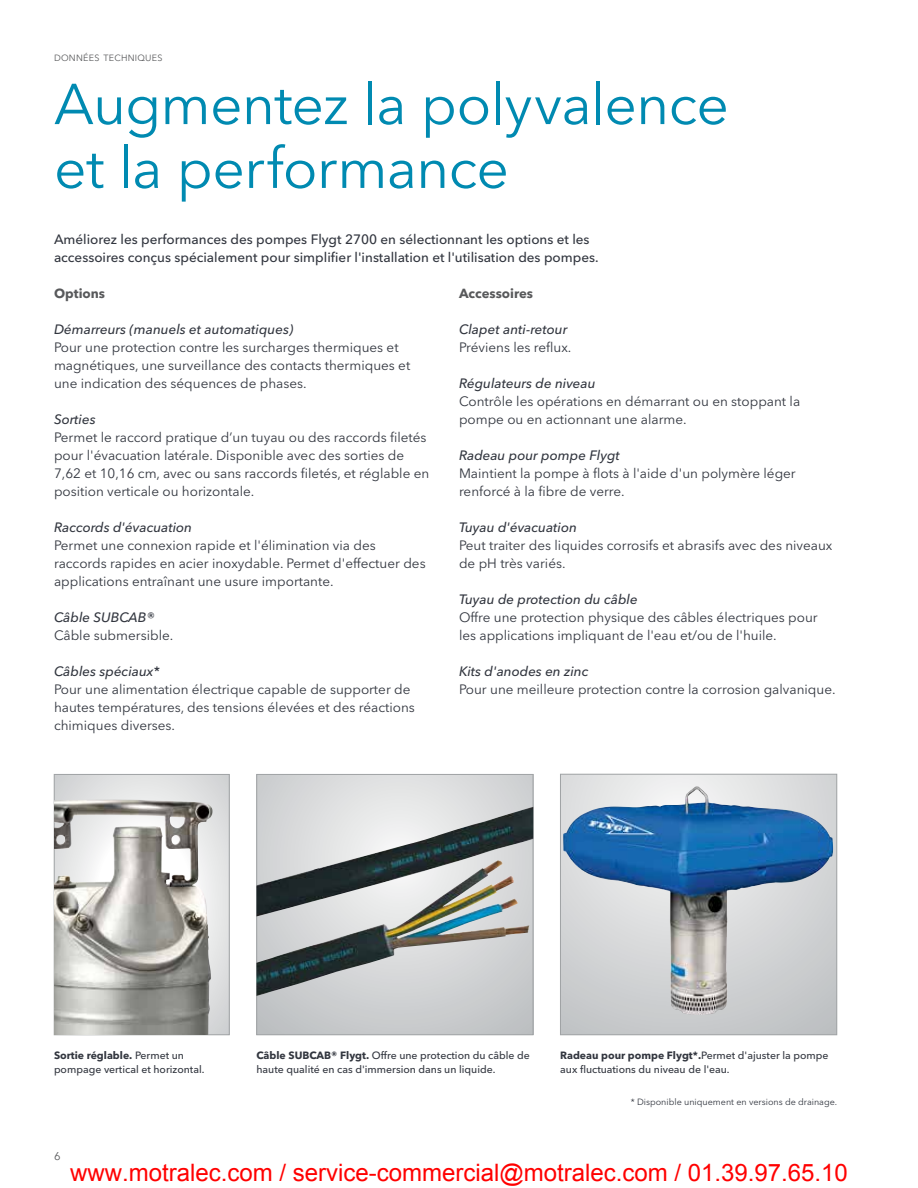
<style>
.page{position:relative;width:918px;height:1188px;background:#fff}
.page>*{position:absolute;margin:0;border:0;box-sizing:border-box;transform-origin:0 0}
.t1{font:57px/63.9px "Avenir Next LT Pro";letter-spacing:-.015em;color:#008ab1}
.t2{font:24px "Arial";color:#f00}
.t3{font:13.5px/18px "Avenir Next LT Pro";color:#32363f}
.t4{font:italic 500 13.5px "Avenir Next LT Pro";color:#32363f}
.t5{font:500 13.5px/18px "Avenir Next LT Pro";color:#32363f}
.t6{font:700 13.2px "Avenir Next LT Pro";color:#58595b}
.t7{font:11.25px "Avenir Next LT Pro";color:#58595b}
.t8{font:500 10.5px/14.2px "Avenir Next LT Pro";color:#32363f}
.t9{font:9px "Avenir Next LT Pro";color:#32363f}
.t10{font:9px "Avenir Next LT Pro";letter-spacing:.03em;color:#58595b}
.s1{font-weight:700}
</style>
<div class="page">
<svg style="left:258px;top:776px;width:273px;height:257px;background:#cfd1d3"></svg>
<div style="left:256px;top:774px;width:277px;height:261px;border:1px solid #a0a3a5"></div>
<svg style="left:562px;top:776px;width:273px;height:257px;background:#d0d2d3"></svg>
<div style="left:560px;top:774px;width:277px;height:261px;border:1px solid #a0a3a5"></div>
<svg style="left:56px;top:776px;width:172px;height:257px;background:#dfe0e1"></svg>
<div style="left:54px;top:774px;width:176px;height:261px;border:1px solid #a0a3a5"></div>
<img style="left:54px;top:800px;width:159px;height:235px">
<img style="left:563px;top:787px;width:270px;height:228px">
<img style="left:256px;top:807px;width:277px;height:110px">
<img style="left:256px;top:860px;width:274px;height:136px">
<p class="t10" style="left:54px;top:52px;width:104px">Données tech niques</p>
<h1 class="t1" style="left:54px;top:72px;width:676px">Augmentez la polyvalence et la performance</h1>
<p class="t5" style="left:54px;top:230px;width:546px">Améliorez les performances des pompes Flygt 2700 en sélectionnant les options et les accessoires conçus spécialement pour simplifier l'installation et l'utilisation des pompes.</p>
<p class="t6" style="left:54px;top:285px;width:53px">Options</p>
<p class="t4" style="left:54px;top:321px;width:241px">Démarreurs (manuels et automatiques)</p>
<p class="t3" style="left:54px;top:338px;width:358px">Pour une protection contre les surcharges thermiques et magnétiques, une surveillance des contacts thermiques et une indication des séquences de phases.</p>
<p class="t4" style="left:54px;top:411px;width:43px">Sorties</p>
<p class="t3" style="left:54px;top:428px;width:377px">Permet le raccord pratique d’un tuyau ou des raccords filetés pour l'évacuation latérale. Disponible avec des sorties de 7,62 et 10,16 cm, avec ou sans raccords filetés, et réglable en position verticale ou horizontale.</p>
<p class="t4" style="left:54px;top:519px;width:140px">Raccords d'évacuation</p>
<p class="t3" style="left:54px;top:536px;width:373px">Permet une connexion rapide et l'élimination via des raccords rapides en acier inoxydable. Permet d'effectuer des applications entraînant une usure importante.</p>
<p class="t4" style="left:54px;top:609px;width:102px">Câble SUBCAB®</p>
<p class="t3" style="left:54px;top:626px;width:121px">Câble submersible.</p>
<p class="t4" style="left:54px;top:663px;width:107px">Câbles spéciaux*</p>
<p class="t3" style="left:54px;top:680px;width:362px">Pour une alimentation électrique capable de supporter de hautes températures, des tensions élevées et des réactions chimiques diverses.</p>
<p class="t6" style="left:459px;top:285px;width:76px">Accessoires</p>
<p class="t4" style="left:459px;top:321px;width:110px">Clapet anti-retour</p>
<p class="t3" style="left:459px;top:338px;width:114px">Préviens les reflux.</p>
<p class="t4" style="left:459px;top:375px;width:138px">Régulateurs de niveau</p>
<p class="t3" style="left:459px;top:392px;width:343px">Contrôle les opérations en démarrant ou en stoppant la pompe ou en actionnant une alarme.</p>
<p class="t4" style="left:459px;top:447px;width:162px">Radeau pour pompe Flygt</p>
<p class="t3" style="left:459px;top:464px;width:338px">Maintient la pompe à flots à l'aide d'un polymère léger renforcé à la fibre de verre.</p>
<p class="t4" style="left:459px;top:519px;width:120px">Tuyau d'évacuation</p>
<p class="t3" style="left:459px;top:536px;width:375px">Peut traiter des liquides corrosifs et abrasifs avec des niveaux de pH très variés.</p>
<p class="t4" style="left:459px;top:591px;width:180px">Tuyau de protection du câble</p>
<p class="t3" style="left:459px;top:608px;width:360px">Offre une protection physique des câbles électriques pour les applications impliquant de l'eau et/ou de l'huile.</p>
<p class="t4" style="left:459px;top:663px;width:131px">Kits d'anodes en zinc</p>
<p class="t3" style="left:459px;top:680px;width:378px">Pour une meilleure protection contre la corrosion galvanique.</p>
<p class="t8" style="left:256px;top:1048px;width:275px"><span class="s1">Câble SUBCAB® Flygt.</span> Offre une protection du câble de haute qualité en cas d'immersion dans un liquide.</p>
<p class="t8" style="left:54px;top:1048px;width:152px"><span class="s1">Sortie réglable.</span> Permet un pompage vertical et horizontal.</p>
<p class="t8" style="left:560px;top:1048px;width:270px"><span class="s1">Radeau pour pompe Flygt*.</span>Permet d'ajuster la pompe aux fluctuations du niveau de l'eau.</p>
<p class="t9" style="left:631px;top:1096px;width:208px">* Disponible uniquement en versions de drainage.</p>
<p class="t7" style="left:54px;top:1150px;width:8px">6</p>
<h2 class="t2" style="left:70px;top:1164px;width:779px">www.motralec.com / service-commercial@motralec.com / 01.39.97.65.10</h2>
</div>
